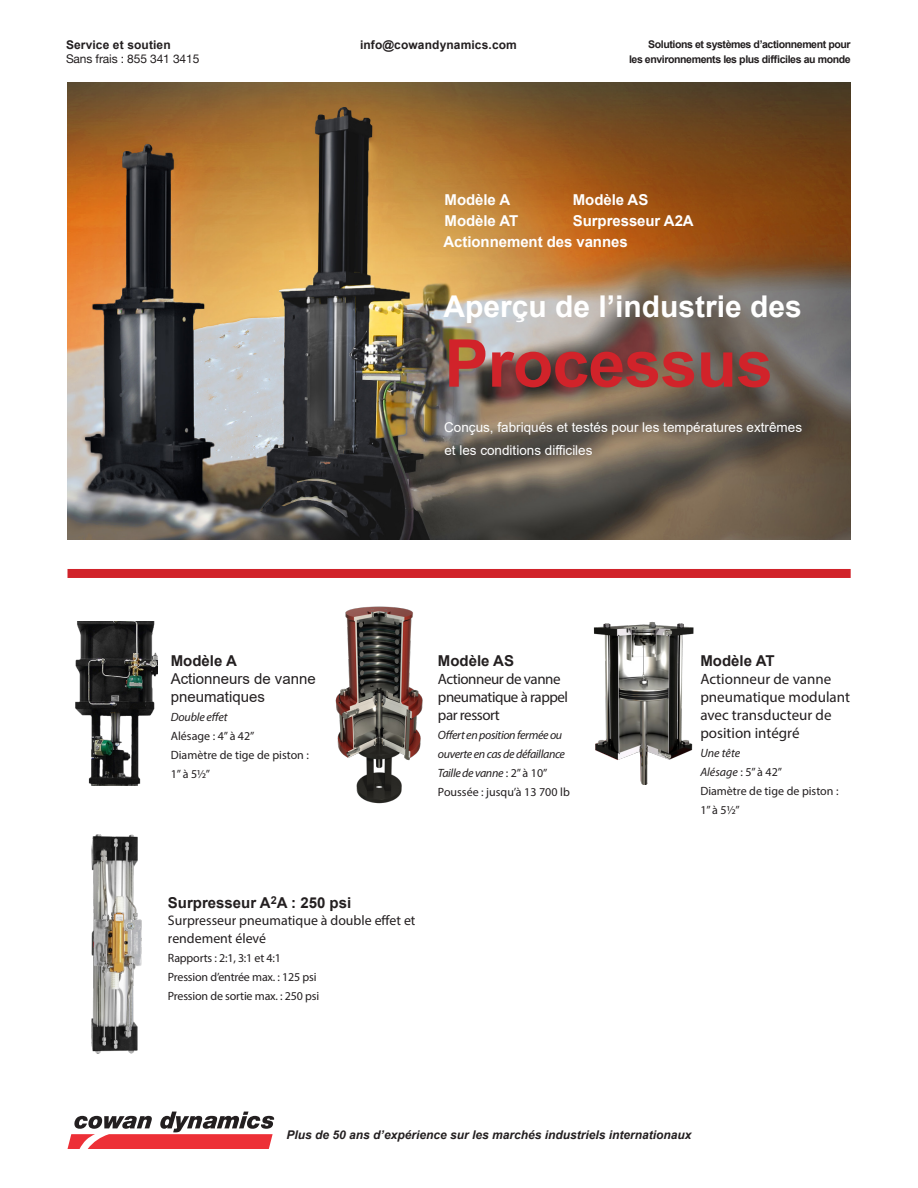
<style>
.page{position:relative;width:918px;height:1188px;background:#fff}
.page>*{position:absolute;margin:0;border:0;box-sizing:border-box;transform-origin:0 0}
.t1{font:700 66px "Arial";letter-spacing:-.01em;color:#d1232a}
.t2{font:700 30px "Arial";color:#fff}
.t3{font:15px/18px "Myriad Pro";letter-spacing:-.005em;color:#231f20}
.t4{font:700 15px "Arial";letter-spacing:-.005em;color:#fff}
.t5{font:15px/18px "Myriad Pro";letter-spacing:-.03em;color:#231f20}
.t6{font:15px/18px "Arial";color:#231f20}
.t7{font:700 15px "Arial";color:#231f20}
.t8{font:13.8px/18px "Myriad Pro";color:#231f20}
.t9{font:13.5px/22.8px "Arial";color:#fff}
.t10{font:12px/19.2px "Myriad Pro";color:#231f20}
.t11{font:italic 12px/19.2px "Myriad Pro";letter-spacing:-.03em;color:#231f20}
.t12{font:italic 700 12px "Arial";color:#231f20}
.t13{font:700 12px "Arial";letter-spacing:.01em;color:#231f20}
.t14{font:italic 12px/19.2px "Myriad Pro";color:#231f20}
.t15{font:12px "Helvetica Neue";letter-spacing:-.01em;color:#231f20}
.t16{font:700 10.65px "Arial";letter-spacing:-.04em;color:#231f20}
.s1{font-weight:700}
.s2{font-style:italic}
.s3{font-family:"Arial";font-weight:700}
.s4{font-style:normal}
</style>
<div class="page">
<svg style="left:68px;top:1112px;width:206px;height:37px"></svg>
<img style="left:68px;top:83px;width:783px;height:457px">
<div style="left:68px;top:569px;width:783px;height:9px;background:#d1232a"></div>
<img style="left:593px;top:622px;width:101px;height:163px">
<img style="left:91px;top:835px;width:51px;height:219px">
<img style="left:75px;top:621px;width:82px;height:165px">
<img style="left:335px;top:606px;width:88px;height:198px">
<p class="t13" style="left:66px;top:36px;width:106px">Service et soutien</p>
<p class="t13" style="left:360px;top:36px;width:158px">info@cowandynamics.com</p>
<p class="t15" style="left:66px;top:52px;width:135px">Sans frais : 855 341 3415</p>
<p class="t16" style="left:648px;top:37px;width:204px">Solutions et systèmes d’actionnement pour</p>
<p class="t16" style="left:629px;top:51px;width:223px">les environnements les plus difficiles au monde</p>
<p class="t4" style="left:445px;top:189px;width:67px">Modèle A</p>
<p class="t4" style="left:573px;top:189px;width:77px">Modèle AS</p>
<p class="t4" style="left:445px;top:210px;width:75px">Modèle AT</p>
<p class="t4" style="left:573px;top:210px;width:122px">Surpresseur A2A</p>
<p class="t4" style="left:444px;top:231px;width:186px">Actionnement des vannes</p>
<p class="t2" style="left:444px;top:285px;width:360px">Aperçu de l’industrie des</p>
<p class="t1" style="left:444px;top:317px;width:330px">Processus</p>
<p class="t9" style="left:444px;top:416px;width:359px">Conçus, fabriqués et testés pour les températures extrêmes et les conditions difficiles</p>
<p class="t6" style="left:171px;top:651px;width:147px"><span class="s1">Modèle A<br></span>Actionneurs de vanne pneumatiques</p>
<p class="t10" style="left:171px;top:707px;width:85px"><span class="s2">Double effet<br></span>Alésage : 4” à 42”</p>
<p class="t10" style="left:171px;top:745px;width:140px">Diamètre de tige de piston :<br>1” à 51/2”</p>
<p class="t5" style="left:438px;top:651px;width:132px"><span class="s3">Modèle AS<br></span>Actionneur de vanne pneumatique à rappel par ressort</p>
<p class="t11" style="left:438px;top:725px;width:129px">Offert en position fermée ou ouverte en cas de défaillance<br>Taille de vanne <span class="s4">: 2” à 10”</span></p>
<p class="t10" style="left:438px;top:782px;width:133px">Poussée : jusqu’à 13 700 lb</p>
<p class="t7" style="left:168px;top:892px;width:185px">Surpresseur A<sup>2</sup>A : 250 psi</p>
<p class="t8" style="left:168px;top:911px;width:249px">Surpresseur pneumatique à double effet et rendement élevé</p>
<p class="t10" style="left:168px;top:948px;width:150px">Rapports : 2:1, 3:1 et 4:1<br>Pression d’entrée max. : 125 psi</p>
<p class="t10" style="left:168px;top:986px;width:153px">Pression de sortie max. : 250 psi</p>
<p class="t3" style="left:700px;top:651px;width:151px"><span class="s3">Modèle AT<br></span>Actionneur de vanne pneumatique modulant avec transducteur de position intégré</p>
<p class="t14" style="left:700px;top:743px;width:83px">Une tête<br>Alésage <span class="s4">: 5” à 42”</span></p>
<p class="t10" style="left:700px;top:781px;width:140px">Diamètre de tige de piston :<br>1” à 51/2”</p>
<p class="t12" style="left:287px;top:1127px;width:406px">Plus de 50 ans d’expérience sur les marchés industriels internationaux</p>
</div>
